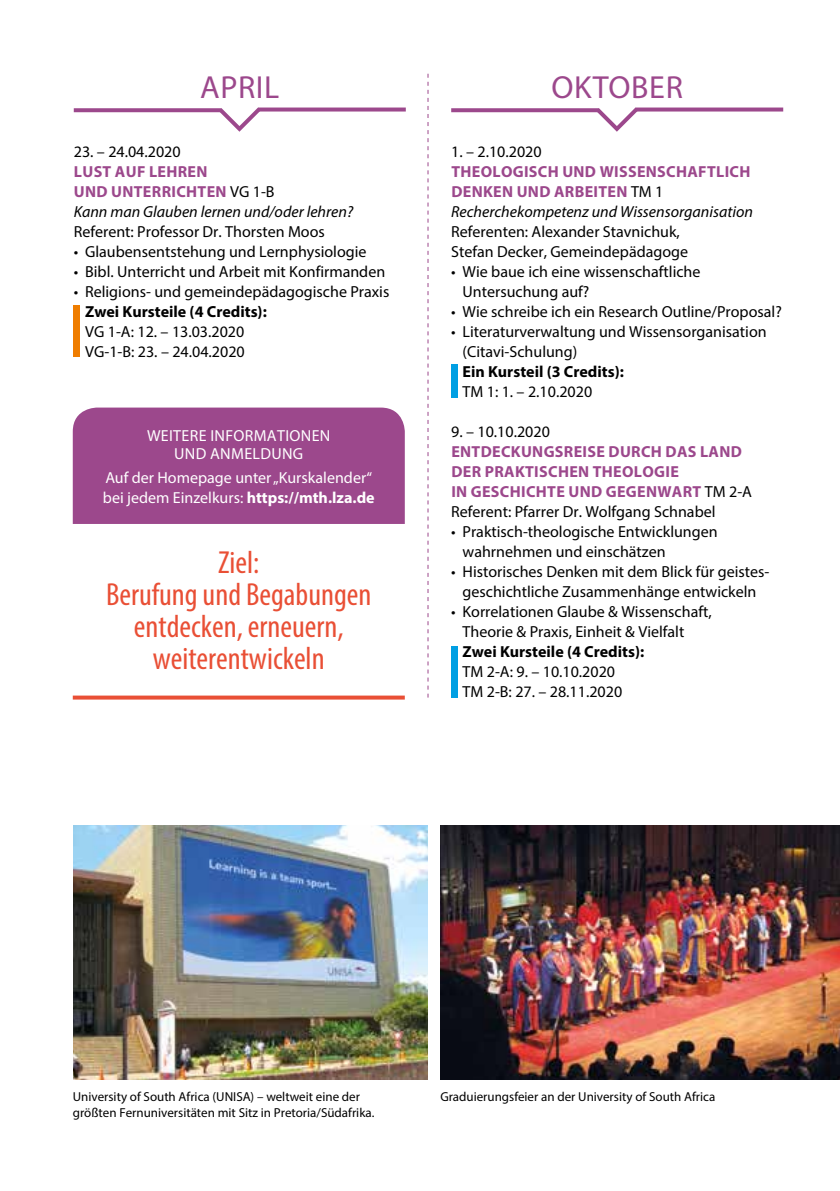
<style>
.page{position:relative;width:840px;height:1191px;background:#fff}
.page>*{position:absolute;margin:0;border:0;box-sizing:border-box;transform-origin:0 0}
.t1{font:condensed 32px/32px "Myriad Pro";color:#e94f35;text-align:center}
.t2{font:32px "Myriad Pro";letter-spacing:.02em;color:#9c488c}
.t3{font:16px/20px "Myriad Pro";color:#000}
.t4{font:700 16px/20px "Myriad Pro";letter-spacing:.02em;color:#9c488c}
.t5{font:16px/20px "Myriad Pro";color:#fff}
.t6{font:700 16px "Myriad Pro";color:#000}
.t7{font:italic 16px/20px "Myriad Pro";color:#000}
.t8{font:16px/18px "Myriad Pro";letter-spacing:.02em;color:#fff;text-align:center}
.t9{font:13px/16px "Myriad Pro";color:#000}
.s1{font-weight:700;font-style:normal;color:#9c488c}
.s2{font-style:normal}
.s3{font-weight:700}
.s4{font-weight:400;color:#000}
.s5{font-weight:400;font-style:italic;color:#000}
</style>
<div class="page">
<svg style="left:591px;top:108px;width:51px;height:24px"></svg>
<svg style="left:451px;top:108px;width:147px;height:4px"></svg>
<svg style="left:635px;top:107px;width:147px;height:4px"></svg>
<svg style="left:427px;top:74px;width:1px;height:623px"></svg>
<div style="left:73px;top:407px;width:331px;height:117px;background:#9c488c"></div>
<svg style="left:214px;top:107px;width:51px;height:25px"></svg>
<svg style="left:74px;top:108px;width:147px;height:4px"></svg>
<svg style="left:258px;top:107px;width:147px;height:4px"></svg>
<svg style="left:73px;top:695px;width:331px;height:4px"></svg>
<img style="left:74px;top:825px;width:353px;height:254px">
<img style="left:440px;top:825px;width:399px;height:254px">
<div style="left:74px;top:305px;width:6px;height:52px;background:#ef7d00"></div>
<div style="left:451px;top:364px;width:6px;height:34px;background:#009fe3"></div>
<div style="left:451px;top:646px;width:6px;height:51px;background:#009fe3"></div>
<h1 class="t2" style="left:200px;top:67px;width:81px">APRIL</h1>
<p class="t3" style="left:74px;top:142px;width:108px">23. – 24.04.2020</p>
<p class="t7" style="left:74px;top:162px;width:281px"><span class="s1">LUST AUF LEHREN<br>UND UNTERRICHTEN</span> <span class="s2">VG 1-B<br></span>Kann man Glauben lernen und/oder lehren?</p>
<p class="t3" style="left:74px;top:222px;width:252px">Referent: Professor Dr. Thorsten Moos</p>
<p class="t3" style="left:74px;top:242px;width:294px">• Glaubensentstehung und Lernphysiologie</p>
<p class="t3" style="left:74px;top:262px;width:313px">• Bibl. Unterricht und Arbeit mit Konfirmanden</p>
<p class="t3" style="left:74px;top:282px;width:317px">• Religions- und gemeindepädagogische Praxis</p>
<p class="t6" style="left:85px;top:301px;width:183px">Zwei Kursteile (4 Credits):</p>
<p class="t3" style="left:85px;top:322px;width:161px">VG 1-A: 12. – 13.03.2020<br>VG-1-B: 23. – 24.04.2020</p>
<p class="t8" style="left:147px;top:426px;width:185px">WEITERE INFORMATIONEN<br>UND ANMELDUNG</p>
<p class="t5" style="left:103px;top:467px;width:273px">Auf der Homepage unter „Kurskalender“ bei jedem Einzelkurs: <span class="s3">https://mth.lza.de</span></p>
<h1 class="t1" style="left:106px;top:546px;width:267px">Ziel:<br>Berufung und Begabungen entdecken, erneuern, weiterentwickeln</h1>
<h1 class="t2" style="left:551px;top:67px;width:133px">OKTOBER</h1>
<p class="t3" style="left:451px;top:142px;width:92px">1. – 2.10.2020</p>
<p class="t4" style="left:451px;top:161px;width:303px">THEOLOGISCH UND WISSENSCHAFTLICH<br>DENKEN UND ARBEITEN <span class="s4">TM 1<br></span><span class="s5">Recherchekompetenz und Wissensorganisation</span></p>
<p class="t3" style="left:451px;top:222px;width:238px">Referenten: Alexander Stavnichuk,<br>Stefan Decker, Gemeindepädagoge</p>
<p class="t3" style="left:462px;top:262px;width:239px;text-indent:-11px">• Wie baue ich eine wissenschaftliche<br>Untersuchung auf?</p>
<p class="t3" style="left:451px;top:302px;width:332px">• Wie schreibe ich ein Research Outline/Proposal?</p>
<p class="t3" style="left:462px;top:322px;width:305px;text-indent:-11px">• Literaturverwaltung und Wissensorganisation (Citavi-Schulung)</p>
<p class="t6" style="left:462px;top:361px;width:163px">Ein Kursteil (3 Credits):</p>
<p class="t3" style="left:462px;top:382px;width:131px">TM 1: 1. – 2.10.2020</p>
<p class="t3" style="left:451px;top:422px;width:100px">9. – 10.10.2020</p>
<p class="t4" style="left:451px;top:441px;width:302px">ENTDECKUNGSREISE DURCH DAS LAND DER PRAKTISCHEN THEOLOGIE<br>IN GESCHICHTE UND GEGENWART <span class="s4">TM 2-A Referent: Pfarrer Dr. Wolfgang Schnabel</span></p>
<p class="t3" style="left:462px;top:522px;width:256px;text-indent:-11px">• Praktisch-theologische Entwicklungen wahrnehmen und einschätzen</p>
<p class="t3" style="left:451px;top:562px;width:319px;text-align:center">• Historisches Denken mit dem Blick für geistes&shy;geschichtliche Zusammenhänge entwickeln</p>
<p class="t3" style="left:462px;top:602px;width:250px;text-indent:-11px">• Korrelationen Glaube &amp; Wissenschaft,<br>Theorie &amp; Praxis, Einheit &amp; Vielfalt</p>
<p class="t6" style="left:462px;top:641px;width:183px">Zwei Kursteile (4 Credits):</p>
<p class="t3" style="left:462px;top:662px;width:161px">TM 2-A: 9. – 10.10.2020<br>TM 2-B: 27. – 28.11.2020</p>
<p class="t9" style="left:73px;top:1088px;width:303px">University of South Africa (UNISA) – weltweit eine der größten Fernuniversitäten mit Sitz in Pretoria/Südafrika.</p>
<p class="t9" style="left:440px;top:1088px;width:276px">Graduierungsfeier an der University of South Africa</p>
</div>
